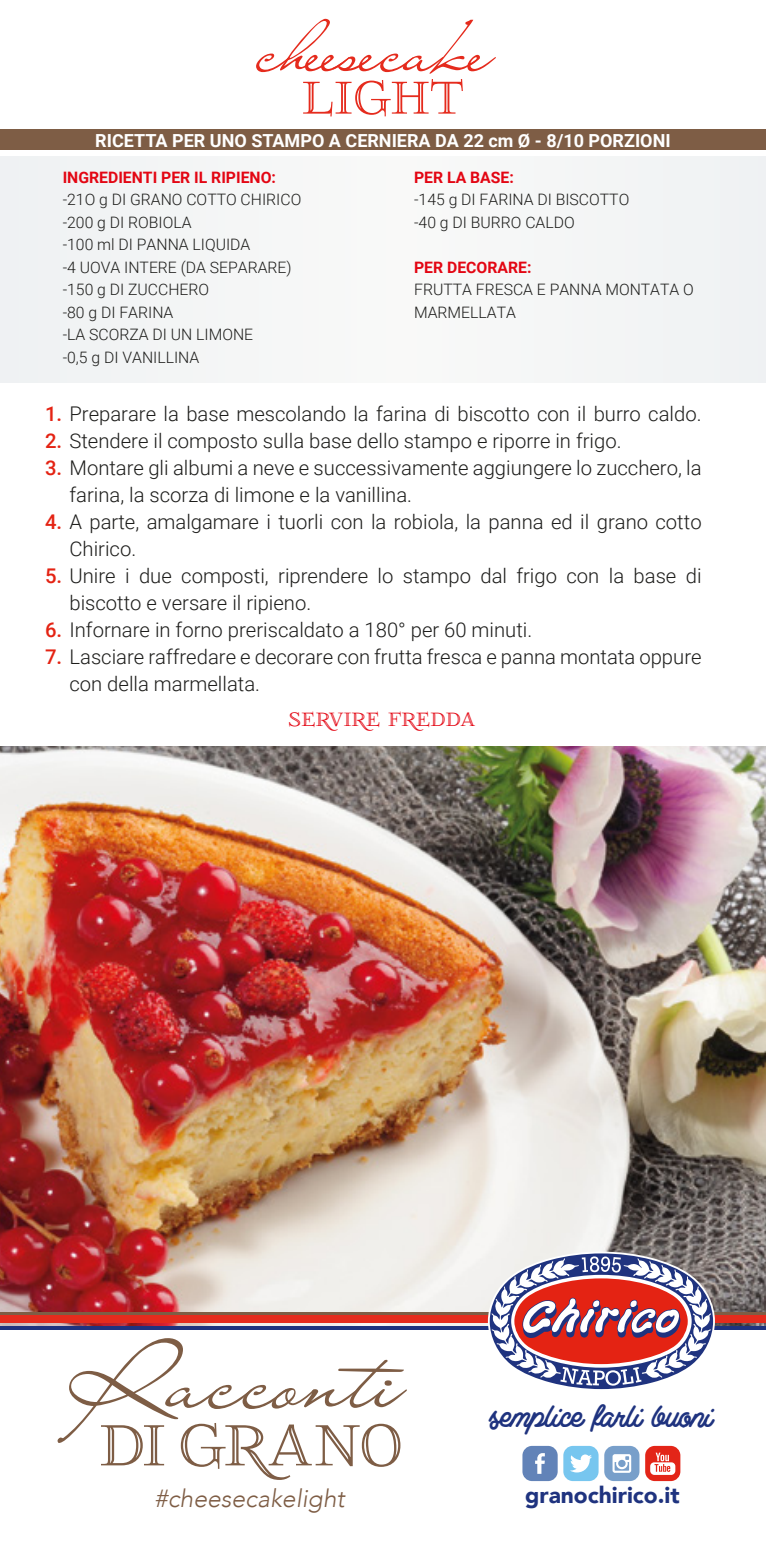
<style>
.page{position:relative;width:766px;height:1550px;background:#fff}
.page>*{position:absolute;margin:0;border:0;box-sizing:border-box;transform-origin:0 0}
.t1{font:76.95px "Lainie Day SH";color:#e52b1d}
.t2{font:69.98px "Foglihten No 01";color:#e52b1d}
.t3{font:43.88px "Clear Line PERSONALUSEONLY";color:#1f337f}
.t4{font:29.25px "Foglihten No 01";color:#e30613}
.t5{font:italic 300 24.75px "Avenir";color:#7e5d45}
.t6{font:900 22.72px "Avenir";color:#1f337f}
.t7{font:300 20.25px/27px "Roboto";color:#1d1d1b}
.t8{font:700 18px "Roboto";color:#fff}
.t9{font:300 15.75px/22.5px "Roboto";color:#1d1d1b}
.t10{font:700 15.75px "Roboto";color:#e30613}
.s1{font-weight:500;color:#e42313}
.s2{color:#fff}
</style>
<div class="page">
<img style="left:0;top:746px;width:765px;height:580px">
<div style="left:0;top:129px;width:765px;height:21px;background:#7e5d45"></div>
<div style="left:0;top:156px;width:765px;height:227px;background:#f4f5f5"></div>
<div style="left:0;top:1316px;width:765px;height:7px;background:#e52b1d"></div>
<hr style="left:0;top:1312px;width:765px;height:2px;background:#7e5d45">
<hr style="left:0;top:1326px;width:765px;height:3px;background:#1f337f">
<svg style="left:58px;top:1338px;width:349px;height:142px"></svg>
<svg style="left:482px;top:1251px;width:239px;height:230px"></svg>
<h1 class="t1" style="left:260px;top:-2px;width:234px">cheesecake</h1>
<h2 class="t2" style="left:302px;top:61px;width:163px">LIGHT</h2>
<p class="t8" style="left:95px;top:128px;width:576px">RICETTA PER UNO STAMPO A CERNIERA DA 22 cm Ø - 8/10 PORZIONI</p>
<p class="t10" style="left:63px;top:166px;width:215px">INGREDIENTI PER IL RIPIENO:</p>
<p class="t9" style="left:63px;top:188px;width:240px">-21O g DI GRANO COTTO CHIRICO -200 g DI ROBIOLA<br>-100 ml DI PANNA LIQUIDA<br>-4 UOVA INTERE (DA SEPARARE) -150 g DI ZUCCHERO<br>-80 g DI FARINA<br>-LA SCORZA DI UN LIMONE<br>-0,5 g DI VANILLINA</p>
<p class="t10" style="left:414px;top:166px;width:101px">PER LA BASE:</p>
<p class="t9" style="left:414px;top:188px;width:217px">-145 g DI FARINA DI BISCOTTO -40 g DI BURRO CALDO</p>
<p class="t10" style="left:414px;top:256px;width:119px">PER DECORARE:</p>
<p class="t9" style="left:414px;top:278px;width:281px">FRUTTA FRESCA E PANNA MONTATA O<br>MARMELLATA</p>
<p class="t7" style="left:45px;top:399px;width:658px"><span class="s1">1.</span> Preparare la base mescolando la farina di biscotto con il burro caldo.</p>
<p class="t7" style="left:45px;top:426px;width:578px"><span class="s1">2.</span> Stendere il composto sulla base dello stampo e riporre in frigo.</p>
<p class="t7" style="left:69px;top:453px;width:633px;text-indent:-24px"><span class="s1">3.</span> Montare gli albumi a neve e successivamente aggiungere lo zucchero, la farina, la scorza di limone e la vanillina.</p>
<p class="t7" style="left:69px;top:507px;width:633px;text-indent:-24px"><span class="s1">4.</span> A parte, amalgamare i tuorli con la robiola, la panna ed il grano cotto<br>Chirico.</p>
<p class="t7" style="left:69px;top:561px;width:633px;text-indent:-24px"><span class="s1">5.</span> Unire i due composti, riprendere lo stampo dal frigo con la base di biscotto e versare il ripieno.</p>
<p class="t7" style="left:45px;top:615px;width:488px"><span class="s1">6.</span> Infornare in forno preriscaldato a 180° per 60 minuti.</p>
<p class="t7" style="left:69px;top:642px;width:633px;text-indent:-24px"><span class="s1">7.</span> Lasciare raffredare e decorare con frutta fresca e panna montata oppure con della marmellata.</p>
<h3 class="t4" style="left:288px;top:704px;width:188px">SERVIRE FREDDA</h3>
<h3 class="t3" style="left:488px;top:1386px;width:225px"><span class="s2">se</span>mplice farli <span class="s2">buoni</span></h3>
<p class="t5" style="left:155px;top:1484px;width:191px">#cheesecakelight</p>
<p class="t6" style="left:525px;top:1475px;width:156px">granochirico.it</p>
</div>
